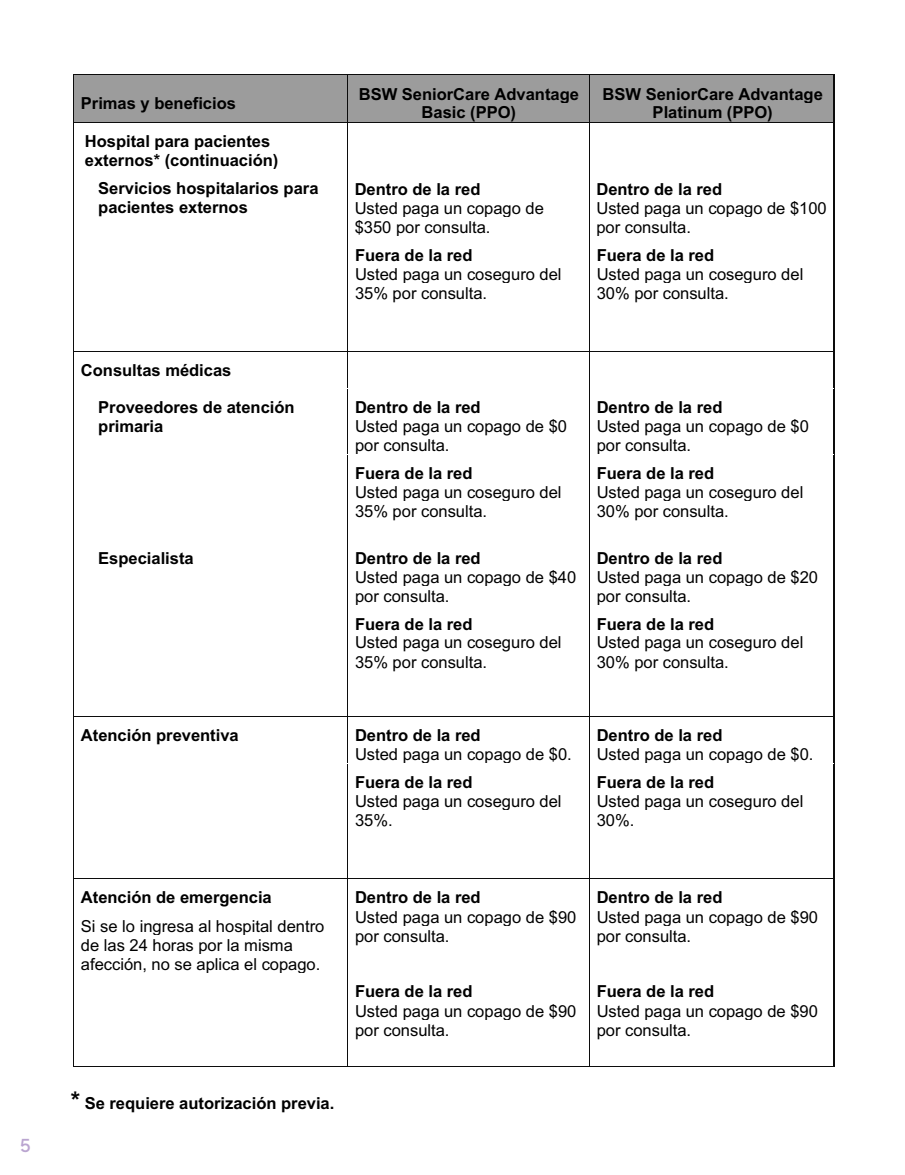
<style>
.page{position:relative;width:905px;height:1175px;background:#fff}
.page>*{position:absolute;margin:0;border:0;box-sizing:border-box;transform-origin:0 0}
.t1{font:600 18px "Sharp Sans";color:#baa5d0}
.t2{font:16.5px/19px "Arial";color:#000}
.t3{font:700 16.5px/18.8px "Arial";color:#000}
</style>
<div class="page">
<div style="left:74px;top:75px;width:273px;height:47px;background:#9c9c9c"></div>
<div style="left:348px;top:75px;width:241px;height:28px;background:#9c9c9c"></div>
<div style="left:348px;top:103px;width:241px;height:19px;background:#9c9c9c"></div>
<div style="left:590px;top:75px;width:243px;height:28px;background:#9c9c9c"></div>
<div style="left:590px;top:103px;width:243px;height:19px;background:#9c9c9c"></div>
<hr style="left:74px;top:74px;width:273px;height:1px;background:#0c0c0c">
<hr style="left:348px;top:74px;width:241px;height:1px;background:#0c0c0c">
<hr style="left:590px;top:74px;width:243px;height:1px;background:#0c0c0c">
<hr style="left:73px;top:75px;width:1px;height:47px;background:#0c0c0c">
<hr style="left:347px;top:75px;width:1px;height:47px;background:#0c0c0c">
<hr style="left:589px;top:75px;width:1px;height:47px;background:#0c0c0c">
<hr style="left:833px;top:75px;width:1px;height:47px;background:#0c0c0c">
<hr style="left:74px;top:122px;width:273px;height:1px;background:#0c0c0c">
<hr style="left:348px;top:122px;width:241px;height:1px;background:#0c0c0c">
<hr style="left:590px;top:122px;width:243px;height:1px;background:#0c0c0c">
<hr style="left:73px;top:123px;width:1px;height:114px;background:#0c0c0c">
<hr style="left:347px;top:123px;width:1px;height:114px;background:#0c0c0c">
<hr style="left:589px;top:123px;width:1px;height:114px;background:#0c0c0c">
<hr style="left:833px;top:123px;width:1px;height:114px;background:#0c0c0c">
<hr style="left:73px;top:237px;width:1px;height:114px;background:#0c0c0c">
<hr style="left:347px;top:237px;width:1px;height:114px;background:#0c0c0c">
<hr style="left:589px;top:237px;width:1px;height:114px;background:#0c0c0c">
<hr style="left:833px;top:237px;width:1px;height:114px;background:#0c0c0c">
<hr style="left:74px;top:351px;width:273px;height:1px;background:#0c0c0c">
<hr style="left:348px;top:351px;width:241px;height:1px;background:#0c0c0c">
<hr style="left:590px;top:351px;width:243px;height:1px;background:#0c0c0c">
<hr style="left:73px;top:352px;width:1px;height:37px;background:#0c0c0c">
<hr style="left:347px;top:352px;width:1px;height:37px;background:#0c0c0c">
<hr style="left:589px;top:352px;width:1px;height:37px;background:#0c0c0c">
<hr style="left:833px;top:352px;width:1px;height:37px;background:#0c0c0c">
<hr style="left:73px;top:389px;width:1px;height:66px;background:#0c0c0c">
<hr style="left:347px;top:389px;width:1px;height:66px;background:#0c0c0c">
<hr style="left:589px;top:389px;width:1px;height:66px;background:#0c0c0c">
<hr style="left:833px;top:389px;width:1px;height:66px;background:#0c0c0c">
<hr style="left:73px;top:455px;width:1px;height:84px;background:#0c0c0c">
<hr style="left:347px;top:455px;width:1px;height:84px;background:#0c0c0c">
<hr style="left:589px;top:455px;width:1px;height:84px;background:#0c0c0c">
<hr style="left:833px;top:455px;width:1px;height:84px;background:#0c0c0c">
<hr style="left:73px;top:539px;width:1px;height:66px;background:#0c0c0c">
<hr style="left:347px;top:539px;width:1px;height:66px;background:#0c0c0c">
<hr style="left:589px;top:539px;width:1px;height:66px;background:#0c0c0c">
<hr style="left:833px;top:539px;width:1px;height:66px;background:#0c0c0c">
<hr style="left:73px;top:605px;width:1px;height:111px;background:#0c0c0c">
<hr style="left:347px;top:605px;width:1px;height:111px;background:#0c0c0c">
<hr style="left:589px;top:605px;width:1px;height:111px;background:#0c0c0c">
<hr style="left:833px;top:605px;width:1px;height:111px;background:#0c0c0c">
<hr style="left:74px;top:716px;width:273px;height:1px;background:#0c0c0c">
<hr style="left:348px;top:716px;width:241px;height:1px;background:#0c0c0c">
<hr style="left:590px;top:716px;width:243px;height:1px;background:#0c0c0c">
<hr style="left:73px;top:716px;width:1px;height:47px;background:#0c0c0c">
<hr style="left:347px;top:716px;width:1px;height:47px;background:#0c0c0c">
<hr style="left:589px;top:716px;width:1px;height:47px;background:#0c0c0c">
<hr style="left:833px;top:716px;width:1px;height:47px;background:#0c0c0c">
<hr style="left:73px;top:763px;width:1px;height:115px;background:#0c0c0c">
<hr style="left:347px;top:763px;width:1px;height:115px;background:#0c0c0c">
<hr style="left:589px;top:763px;width:1px;height:115px;background:#0c0c0c">
<hr style="left:833px;top:763px;width:1px;height:115px;background:#0c0c0c">
<hr style="left:74px;top:878px;width:273px;height:1px;background:#0c0c0c">
<hr style="left:348px;top:878px;width:241px;height:1px;background:#0c0c0c">
<hr style="left:590px;top:878px;width:243px;height:1px;background:#0c0c0c">
<hr style="left:73px;top:879px;width:1px;height:94px;background:#0c0c0c">
<hr style="left:347px;top:879px;width:1px;height:94px;background:#0c0c0c">
<hr style="left:589px;top:879px;width:1px;height:94px;background:#0c0c0c">
<hr style="left:833px;top:879px;width:1px;height:94px;background:#0c0c0c">
<hr style="left:73px;top:973px;width:1px;height:92px;background:#0c0c0c">
<hr style="left:74px;top:1065px;width:273px;height:1px;background:#0c0c0c">
<hr style="left:347px;top:973px;width:1px;height:92px;background:#0c0c0c">
<hr style="left:348px;top:1065px;width:241px;height:1px;background:#0c0c0c">
<hr style="left:589px;top:973px;width:1px;height:92px;background:#0c0c0c">
<hr style="left:590px;top:1065px;width:243px;height:1px;background:#0c0c0c">
<hr style="left:833px;top:973px;width:1px;height:92px;background:#0c0c0c">
<p class="t1" style="left:20px;top:1132px;width:12px">5</p>
<p class="t3" style="left:81px;top:94px;width:157px">Primas y beneficios</p>
<p class="t3" style="left:359px;top:85px;width:222px;text-align:center">BSW SeniorCare Advantage<br>Basic (PPO)</p>
<p class="t3" style="left:602px;top:85px;width:222px;text-align:center">BSW SeniorCare Advantage<br>Platinum (PPO)</p>
<p class="t3" style="left:85px;top:132px;width:195px">Hospital para pacientes externos* (continuación)</p>
<p class="t3" style="left:98px;top:179px;width:222px">Servicios hospitalarios para pacientes externos</p>
<p class="t3" style="left:355px;top:180px;width:127px">Dentro de la red</p>
<p class="t3" style="left:596px;top:180px;width:127px">Dentro de la red</p>
<p class="t2" style="left:596px;top:199px;width:232px">Usted paga un copago de $100 por consulta.</p>
<p class="t2" style="left:355px;top:199px;width:191px">Usted paga un copago de $350 por consulta.</p>
<p class="t3" style="left:355px;top:246px;width:119px">Fuera de la red</p>
<p class="t2" style="left:355px;top:265px;width:208px">Usted paga un coseguro del<br>35% por consulta.</p>
<p class="t3" style="left:596px;top:246px;width:119px">Fuera de la red</p>
<p class="t2" style="left:596px;top:265px;width:208px">Usted paga un coseguro del<br>30% por consulta.</p>
<p class="t3" style="left:81px;top:361px;width:152px">Consultas médicas</p>
<p class="t3" style="left:98px;top:398px;width:198px">Proveedores de atención primaria</p>
<p class="t3" style="left:355px;top:398px;width:127px">Dentro de la red</p>
<p class="t2" style="left:355px;top:417px;width:213px">Usted paga un copago de $0 por consulta.</p>
<p class="t3" style="left:355px;top:464px;width:119px">Fuera de la red</p>
<p class="t2" style="left:355px;top:483px;width:208px">Usted paga un coseguro del<br>35% por consulta.</p>
<p class="t3" style="left:98px;top:549px;width:97px">Especialista</p>
<p class="t3" style="left:355px;top:549px;width:127px">Dentro de la red</p>
<p class="t2" style="left:355px;top:567px;width:223px">Usted paga un copago de $40 por consulta.</p>
<p class="t3" style="left:355px;top:615px;width:119px">Fuera de la red</p>
<p class="t2" style="left:355px;top:633px;width:208px">Usted paga un coseguro del<br>35% por consulta.</p>
<p class="t3" style="left:596px;top:398px;width:127px">Dentro de la red</p>
<p class="t2" style="left:596px;top:417px;width:214px">Usted paga un copago de $0 por consulta.</p>
<p class="t3" style="left:596px;top:464px;width:119px">Fuera de la red</p>
<p class="t2" style="left:596px;top:483px;width:208px">Usted paga un coseguro del<br>30% por consulta.</p>
<p class="t3" style="left:596px;top:549px;width:127px">Dentro de la red</p>
<p class="t2" style="left:596px;top:567px;width:223px">Usted paga un copago de $20 por consulta.</p>
<p class="t3" style="left:596px;top:615px;width:119px">Fuera de la red</p>
<p class="t2" style="left:596px;top:633px;width:208px">Usted paga un coseguro del<br>30% por consulta.</p>
<p class="t3" style="left:81px;top:726px;width:159px">Atención preventiva</p>
<p class="t3" style="left:355px;top:726px;width:127px">Dentro de la red</p>
<p class="t2" style="left:355px;top:744px;width:218px">Usted paga un copago de $0.</p>
<p class="t3" style="left:355px;top:773px;width:119px">Fuera de la red</p>
<p class="t2" style="left:355px;top:791px;width:208px">Usted paga un coseguro del<br>35%.</p>
<p class="t3" style="left:596px;top:726px;width:127px">Dentro de la red</p>
<p class="t2" style="left:596px;top:744px;width:218px">Usted paga un copago de $0.</p>
<p class="t3" style="left:596px;top:773px;width:119px">Fuera de la red</p>
<p class="t2" style="left:596px;top:791px;width:208px">Usted paga un coseguro del<br>30%.</p>
<p class="t3" style="left:81px;top:888px;width:192px">Atención de emergencia</p>
<p class="t2" style="left:81px;top:916px;width:245px">Si se lo ingresa al hospital dentro de las 24 horas por la misma afección, no se aplica el copago.</p>
<p class="t3" style="left:355px;top:888px;width:127px">Dentro de la red</p>
<p class="t2" style="left:355px;top:907px;width:223px">Usted paga un copago de $90 por consulta.</p>
<p class="t3" style="left:355px;top:982px;width:119px">Fuera de la red</p>
<p class="t2" style="left:355px;top:1001px;width:223px">Usted paga un copago de $90 por consulta.</p>
<p class="t3" style="left:596px;top:888px;width:127px">Dentro de la red</p>
<p class="t2" style="left:596px;top:907px;width:223px">Usted paga un copago de $90 por consulta.</p>
<p class="t3" style="left:596px;top:982px;width:119px">Fuera de la red</p>
<p class="t2" style="left:596px;top:1001px;width:223px">Usted paga un copago de $90 por consulta.</p>
<p class="t3" style="left:85px;top:1094px;width:251px">Se requiere autorización previa.</p>
</div>
